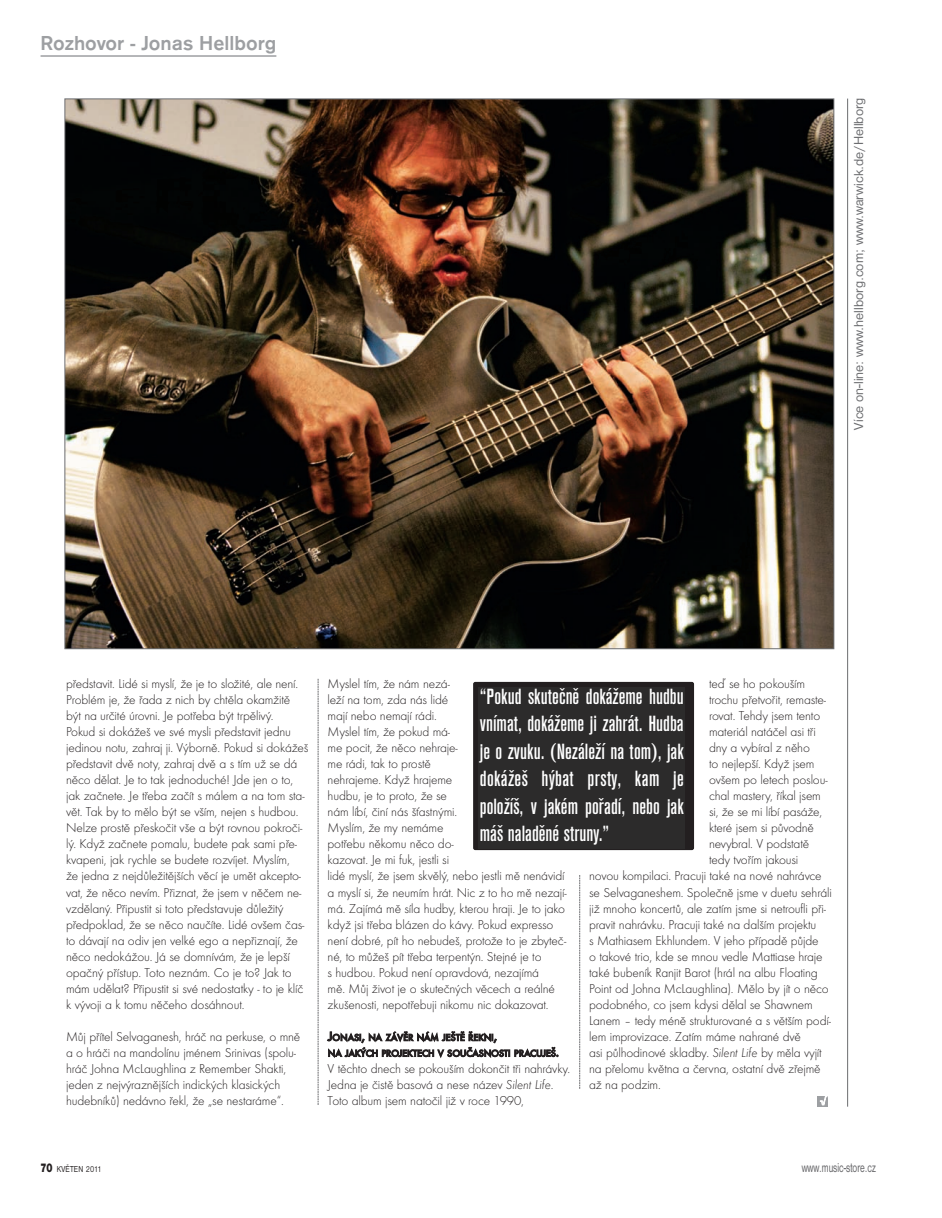
<style>
.page{position:relative;width:942px;height:1218px;background:#fff}
.page>*{position:absolute;margin:0;border:0;box-sizing:border-box;transform-origin:0 0}
.t1{font:500 condensed 22.95px/27.5px "Accius TCE";color:#fff;text-align:justify}
.t2{font:500 21px "Accius TCE";color:#9d9fa2}
.t3{font:13.5px "Nimbus Sans DCE";color:#6c6d70}
.t4{font:13.5px "Nimbus Sans DCE";color:#636366;scale:.67 1}
.t5{font:13.35px/16px "Futura TCE Ligh";letter-spacing:-.01em;color:#231f20}
.t6{font:900 10.5px "Legacy Serif Itc TCE";color:#fff}
.t7{font:500 10.05px/15.8px "Futura TCE";letter-spacing:-.02em;color:#231f20}
.t8{font:9px "Nimbus Sans DCE";letter-spacing:.03em;color:#231f20;scale:.8 1}
.s1{font-family:"Futura TCE Ligh Obli"}
.s2{font-size:13.35px}
.s3{font-weight:900;font-size:12.6px}
</style>
<div class="page">
<div style="left:817px;top:1096px;width:10px;height:10px;background:#9d9fa2"></div>
<img style="left:67px;top:101px;width:764px;height:546px">
<div style="left:473px;top:682px;width:220px;height:168px;background:#231f20;border-radius:2px"></div>
<div style="left:478px;top:687px;width:207px;height:161px;background:#2c2b2b"></div>
<hr style="left:41px;top:55px;width:235px;height:2px;background:#9d9fa2">
<hr style="left:847px;top:99px;width:1px;height:1007px;background:#6c6d70">
<svg style="left:318px;top:679px;width:1px;height:426px"></svg>
<svg style="left:579px;top:875px;width:1px;height:213px"></svg>
<h2 class="t2" style="left:41px;top:31px;width:237px">Rozhovor - Jonas Hellborg</h2>
<p class="t3" style="left:850px;top:430px;width:333px;rotate:-90deg">Více on-line: www.hellborg.com; www.warwick.de/Hellborg</p>
<p class="t5" style="left:66px;top:675px;width:244px">představit. Lidé si myslí, že je to složité, ale není.<br>Problém je, že řada z nich by chtěla okamžitě být na určité úrovni. Je potřeba být trpělivý.<br>Pokud si dokážeš ve své mysli představit jednu jedinou notu, zahraj ji. Výborně. Pokud si dokážeš představit dvě noty, zahraj dvě a s tím už se dá něco dělat. Je to tak jednoduché! Jde jen o to, jak začnete. Je třeba začít s málem a na tom sta&shy;vět. Tak by to mělo být se vším, nejen s hudbou.<br>Nelze prostě přeskočit vše a být rovnou pokroči&shy;lý. Když začnete pomalu, budete pak sami pře&shy;kvapeni, jak rychle se budete rozvíjet. Myslím,<br>že jedna z nejdůležitějších věcí je umět akcepto&shy;vat, že něco nevím. Přiznat, že jsem v něčem ne&shy;vzdělaný. Připustit si toto představuje důležitý předpoklad, že se něco naučíte. Lidé ovšem čas&shy;to dávají na odiv jen velké ego a nepřiznají, že něco nedokážou. Já se domnívám, že je lepší opačný přístup. Toto neznám. Co je to? Jak to mám udělat? Připustit si své nedostatky - to je klíč k vývoji a k tomu něčeho dosáhnout.</p>
<p class="t5" style="left:66px;top:1028px;width:236px">Můj přítel Selvaganesh, hráč na perkuse, o mně a o hráči na mandolínu jménem Srinivas (spolu&shy;hráč Johna McLaughlina z Remember Shakti, jeden z nejvýraznějších indických klasických hudebníků) nedávno řekl, že „se nestaráme“.</p>
<p class="t5" style="left:708px;top:675px;width:98px">teď se ho pokouším</p>
<p class="t5" style="left:708px;top:691px;width:119px">trochu přetvořit, remaste-</p>
<p class="t5" style="left:708px;top:707px;width:113px">rovat. Tehdy jsem tento</p>
<p class="t5" style="left:708px;top:723px;width:108px">materiál natáčel asi tři</p>
<p class="t5" style="left:708px;top:739px;width:102px">dny a vybíral z něho</p>
<p class="t5" style="left:708px;top:755px;width:107px">to nejlepší. Když jsem</p>
<p class="t5" style="left:708px;top:771px;width:120px">ovšem po letech poslou-</p>
<p class="t5" style="left:708px;top:787px;width:113px">chal mastery, říkal jsem</p>
<p class="t5" style="left:708px;top:803px;width:115px">si, že se mi líbí pasáže,</p>
<p class="t5" style="left:708px;top:819px;width:106px">které jsem si původně</p>
<p class="t5" style="left:708px;top:835px;width:102px">nevybral. V podstatě</p>
<p class="t5" style="left:708px;top:852px;width:91px">tedy tvořím jakousi</p>
<p class="t5" style="left:589px;top:868px;width:234px">novou kompilaci. Pracuji také na nové nahrávce</p>
<p class="t5" style="left:589px;top:884px;width:244px">se Selvaganeshem. Společně jsme v duetu sehráli</p>
<p class="t5" style="left:589px;top:900px;width:238px">již mnoho koncertů, ale zatím jsme si netroufli při-</p>
<p class="t5" style="left:589px;top:916px;width:229px">pravit nahrávku. Pracuji také na dalším projektu</p>
<p class="t5" style="left:589px;top:932px;width:231px">s Mathiasem Ekhlundem. V jeho případě půjde</p>
<p class="t5" style="left:589px;top:948px;width:235px">o takové trio, kde se mnou vedle Mattiase hraje</p>
<p class="t5" style="left:589px;top:964px;width:230px">také bubeník Ranjit Barot (hrál na albu Floating</p>
<p class="t5" style="left:589px;top:980px;width:241px">Point od Johna McLaughlina). Mělo by jít o něco</p>
<p class="t5" style="left:589px;top:996px;width:225px">podobného, co jsem kdysi dělal se Shawnem</p>
<p class="t5" style="left:589px;top:1012px;width:243px">Lanem – tedy méně strukturované a s větším podí-</p>
<p class="t5" style="left:589px;top:1028px;width:213px">lem improvizace. Zatím máme nahrané dvě</p>
<p class="t5" style="left:589px;top:1044px;width:234px">asi půlhodinové skladby. <span class="s1">Silent Life</span> by měla vyjít</p>
<p class="t5" style="left:589px;top:1060px;width:233px">na přelomu května a června, ostatní dvě zřejmě</p>
<p class="t5" style="left:589px;top:1076px;width:73px">až na podzim.</p>
<p class="t6" style="left:819px;top:1095px;width:8px">√</p>
<p class="t5" style="left:327px;top:675px;width:240px">Myslel tím, že nám nezá-<br>leží na tom, zda nás lidé<br>mají nebo nemají rádi.<br>Myslel tím, že pokud má-<br>me pocit, že něco nehraje-<br>me rádi, tak to prostě<br>nehrajeme. Když hrajeme<br>hudbu, je to proto, že se<br>nám líbí, činí nás šťastnými.<br>Myslím, že my nemáme<br>potřebu někomu něco do-<br>kazovat. Je mi fuk, jestli si<br>lidé myslí, že jsem skvělý, nebo jestli mě nenávidí a myslí si, že neumím hrát. Nic z to ho mě nezají&shy;má. Zajímá mě síla hudby, kterou hraji. Je to jako když jsi třeba blázen do kávy. Pokud expresso není dobré, pít ho nebudeš, protože to je zbyteč&shy;né, to můžeš pít třeba terpentýn. Stejné je to<br>s hudbou. Pokud není opravdová, nezajímá<br>mě. Můj život je o skutečných věcech a reálné zkušenosti, nepotřebuji nikomu nic dokazovat.</p>
<p class="t7" style="left:327px;top:1029px;width:233px"><span class="s2">J</span>ONASI<span class="s2">,</span> NA ZÁVĚR NÁM JEŠTĚ ŘEKNI<span class="s2">,<br></span>NA JAKÝCH PROJEKTECH V SOUČASNOSTI PRACUJEŠ<span class="s2">.</span></p>
<p class="t5" style="left:327px;top:1060px;width:244px">V těchto dnech se pokouším dokončit tři nahrávky.<br>Jedna je čistě basová a nese název <span class="s1">Silent Life</span>.<br>Toto album jsem natočil již v roce 1990,</p>
<h1 class="t1" style="left:479px;top:682px;width:205px">“Pokud skutečně dokážeme hudbu vnímat, dokážeme ji zahrát. Hudba je o zvuku. (Nezáleží na tom), jak dokážeš hýbat prsty, kam je položíš, v jakém pořadí, nebo jak máš naladěné struny.”</h1>
<p class="t8" style="left:41px;top:1163px;width:78px"><span class="s3">70</span> KVĚTEN 2011</p>
<p class="t4" style="left:801px;top:1159px;width:112px">www.music-store.cz</p>
</div>
